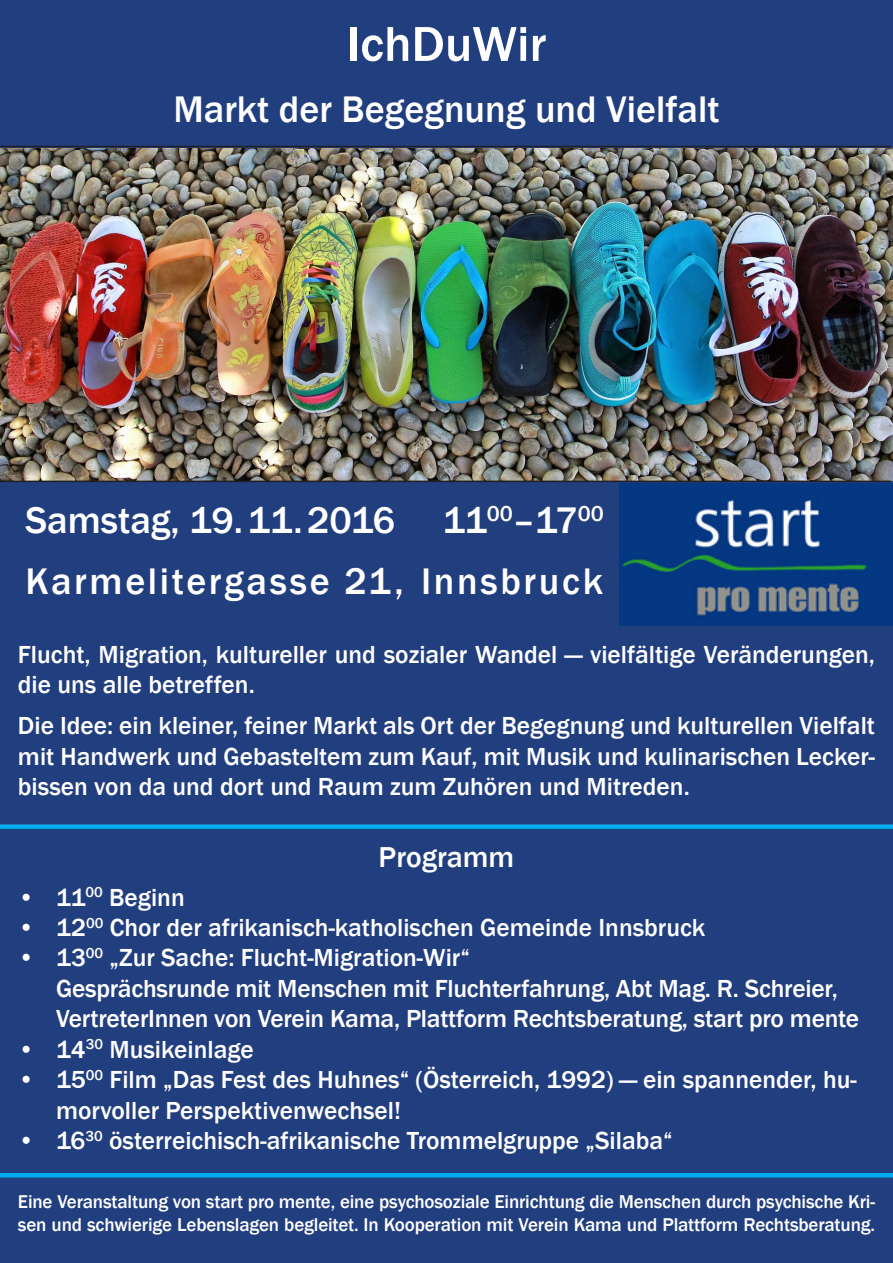
<style>
.page{position:relative;width:893px;height:1263px;background:#fff}
.page>*{position:absolute;margin:0;border:0;box-sizing:border-box;transform-origin:0 0}
.t1{font:500 50.7px "Franklin Gothic";color:#fff}
.t2{font:500 38.1px "Franklin Gothic";color:#fff}
.t3{font:500 38.1px "Franklin Gothic";letter-spacing:.07em;color:#fff}
.t4{font:500 29.55px "Franklin Gothic";color:#fff}
.t5{font:500 25.35px/30.5px "Franklin Gothic";color:#fff}
.t6{font:500 19.05px/22.8px "Franklin Gothic";letter-spacing:-.01em;color:#fff}
</style>
<div class="page">
<img style="left:0;top:147px;width:893px;height:334px">
<div style="left:0;top:481px;width:893px;height:148px;background:#213e7e"></div>
<img style="left:620px;top:484px;width:273px;height:142px">
<div style="left:0;top:0;width:893px;height:147px;background:#213e7e"></div>
<hr style="left:0;top:146px;width:891px;height:1px;background:#231f20">
<hr style="left:0;top:481px;width:891px;height:1px;background:#231f20">
<div style="left:0;top:627px;width:893px;height:636px;background:#213e7e"></div>
<svg style="left:0;top:824px;width:893px;height:353px"></svg>
<p class="t1" style="left:347px;top:13px;width:201px">IchDuWir</p>
<p class="t2" style="left:173px;top:86px;width:548px">Markt der Begegnung und Vielfalt</p>
<p class="t2" style="left:25px;top:497px;width:371px">Samstag, 19.11.2016</p>
<p class="t2" style="left:443px;top:497px;width:163px">11<sup>00</sup>–17<sup>00</sup></p>
<p class="t3" style="left:25px;top:558px;width:579px">Karmelitergasse 21, Innsbruck</p>
<p class="t5" style="left:18px;top:639px;width:859px">Flucht, Migration, kultureller und sozialer Wandel — vielfältige Veränderungen, die uns alle betreffen.</p>
<p class="t5" style="left:18px;top:711px;width:859px;text-align:justify">Die Idee: ein kleiner, feiner Markt als Ort der Begegnung und kulturellen Vielfalt mit Handwerk und Gebasteltem zum Kauf, mit Musik und kulinarischen Lecker&shy;bissen von da und dort und Raum zum Zuhören und Mitreden.</p>
<p class="t4" style="left:379px;top:838px;width:137px">Programm</p>
<p class="t5" style="left:18px;top:882px;width:168px">• 11<sup>00</sup> Beginn</p>
<p class="t5" style="left:18px;top:912px;width:689px">• 12<sup>00</sup> Chor der afrikanisch-katholischen Gemeinde Innsbruck</p>
<p class="t5" style="left:56px;top:943px;width:804px;text-indent:-38px">• 13<sup>00</sup> „Zur Sache: Flucht-Migration-Wir“<br>Gesprächsrunde mit Menschen mit Fluchterfahrung, Abt Mag. R. Schreier,<br>VertreterInnen von Verein Kama, Plattform Rechtsberatung, start pro mente</p>
<p class="t5" style="left:18px;top:1034px;width:237px">• 14<sup>30</sup> Musikeinlage</p>
<p class="t5" style="left:56px;top:1065px;width:802px;text-indent:-38px">• 15<sup>00</sup> Film „Das Fest des Huhnes“ (Österreich, 1992) — ein spannender, hu&shy;morvoller Perspektivenwechsel!</p>
<p class="t5" style="left:18px;top:1126px;width:656px">• 16<sup>30</sup> österreichisch-afrikanische Trommelgruppe „Silaba“</p>
<p class="t6" style="left:18px;top:1190px;width:859px">Eine Veranstaltung von start pro mente, eine psychosoziale Einrichtung die Menschen durch psychische Kri&shy;sen und schwierige Lebenslagen begleitet. In Kooperation mit Verein Kama und Plattform Rechtsberatung.</p>
</div>
